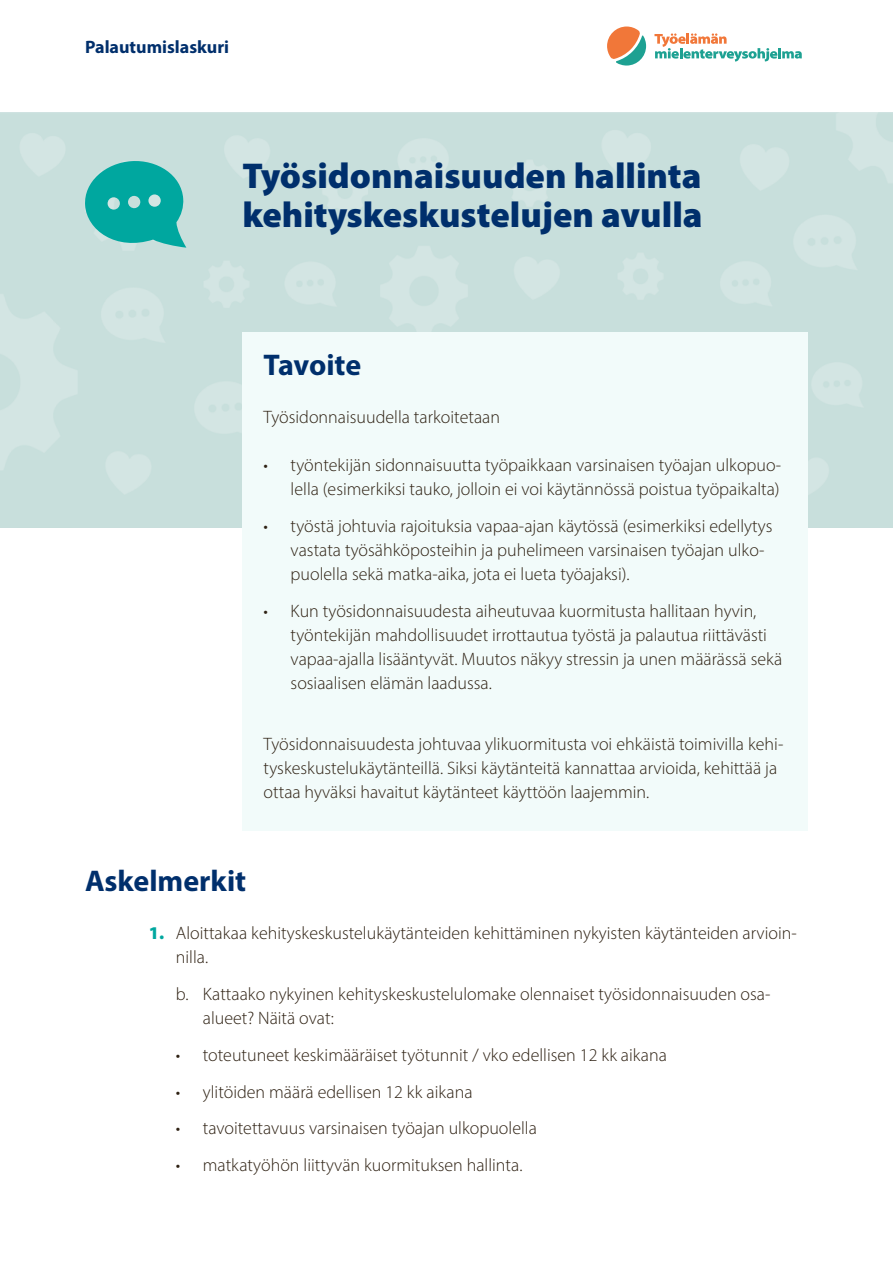
<style>
.page{position:relative;width:893px;height:1263px;background:#fff}
.page>*{position:absolute;margin:0;border:0;box-sizing:border-box;transform-origin:0 0}
.otsikko_1{font:900 36px/39px "Myriad Pro";color:#002f6c}
.otsikko_2{font:700 30px "Myriad Pro";color:#002f6c}
.p1{font:300 18px/24px "Myriad Pro";color:#2e2113}
.t1{font:700 18px "Myriad Pro";color:#002f6c}
.s1{font-weight:900;color:#00a79f}
</style>
<div class="page">
<svg style="left:654px;top:33px;width:148px;height:29px"></svg>
<svg style="left:607px;top:26px;width:39px;height:40px"></svg>
<div style="left:242px;top:332px;width:566px;height:499px;background:#f2fbfa"></div>
<svg style="left:83px;top:159px;width:103px;height:92px;background:#43b9b3"></svg>
<p class="t1" style="left:85px;top:35px;width:146px">Palautumislaskuri</p>
<p class="otsikko_1" style="left:242px;top:155px;width:462px">Työsidonnaisuuden hallinta kehityskeskustelujen avulla</p>
<p class="otsikko_2" style="left:264px;top:346px;width:99px">Tavoite</p>
<p class="p1" style="left:264px;top:405px;width:238px">Työsidonnaisuudella tarkoitetaan</p>
<p class="p1" style="left:264px;top:453px;width:519px;text-align:right">• työntekijän sidonnaisuutta työpaikkaan varsinaisen työajan ulkopuo&shy;lella (esimerkiksi tauko, jolloin ei voi käytännössä poistua työpaikalta)</p>
<p class="p1" style="left:291px;top:514px;width:483px;text-indent:-27px">• työstä johtuvia rajoituksia vapaa-ajan käytössä (esimerkiksi edellytys vastata työsähköposteihin ja puhelimeen varsinaisen työajan ulko&shy;puolella sekä matka-aika, jota ei lueta työajaksi).</p>
<p class="p1" style="left:291px;top:599px;width:493px;text-indent:-27px">• Kun työsidonnaisuudesta aiheutuvaa kuormitusta hallitaan hyvin, työntekijän mahdollisuudet irrottautua työstä ja palautua riittävästi vapaa-ajalla lisääntyvät. Muutos näkyy stressin ja unen määrässä sekä sosiaalisen elämän laadussa.</p>
<p class="p1" style="left:264px;top:732px;width:521px">Työsidonnaisuudesta johtuvaa ylikuormitusta voi ehkäistä toimivilla kehi&shy;tyskeskustelukäytänteillä. Siksi käytänteitä kannattaa arvioida, kehittää ja ottaa hyväksi havaitut käytänteet käyttöön laajemmin.</p>
<p class="otsikko_2" style="left:85px;top:862px;width:163px">Askelmerkit</p>
<p class="p1" style="left:176px;top:921px;width:623px;text-indent:-27px"><span class="s1">1.</span> Aloittakaa kehityskeskustelukäytänteiden kehittäminen nykyisten käytänteiden arvioin&shy;nilla.</p>
<p class="p1" style="left:203px;top:982px;width:569px;text-indent:-27px">b. Kattaako nykyinen kehityskeskustelulomake olennaiset työsidonnaisuuden osa&shy;alueet? Näitä ovat:</p>
<p class="p1" style="left:176px;top:1043px;width:493px">• toteutuneet keskimääräiset työtunnit / vko edellisen 12 kk aikana</p>
<p class="p1" style="left:176px;top:1079px;width:298px">• ylitöiden määrä edellisen 12 kk aikana</p>
<p class="p1" style="left:176px;top:1116px;width:363px">• tavoitettavuus varsinaisen työajan ulkopuolella</p>
<p class="p1" style="left:176px;top:1153px;width:348px">• matkatyöhön liittyvän kuormituksen hallinta.</p>
</div>
